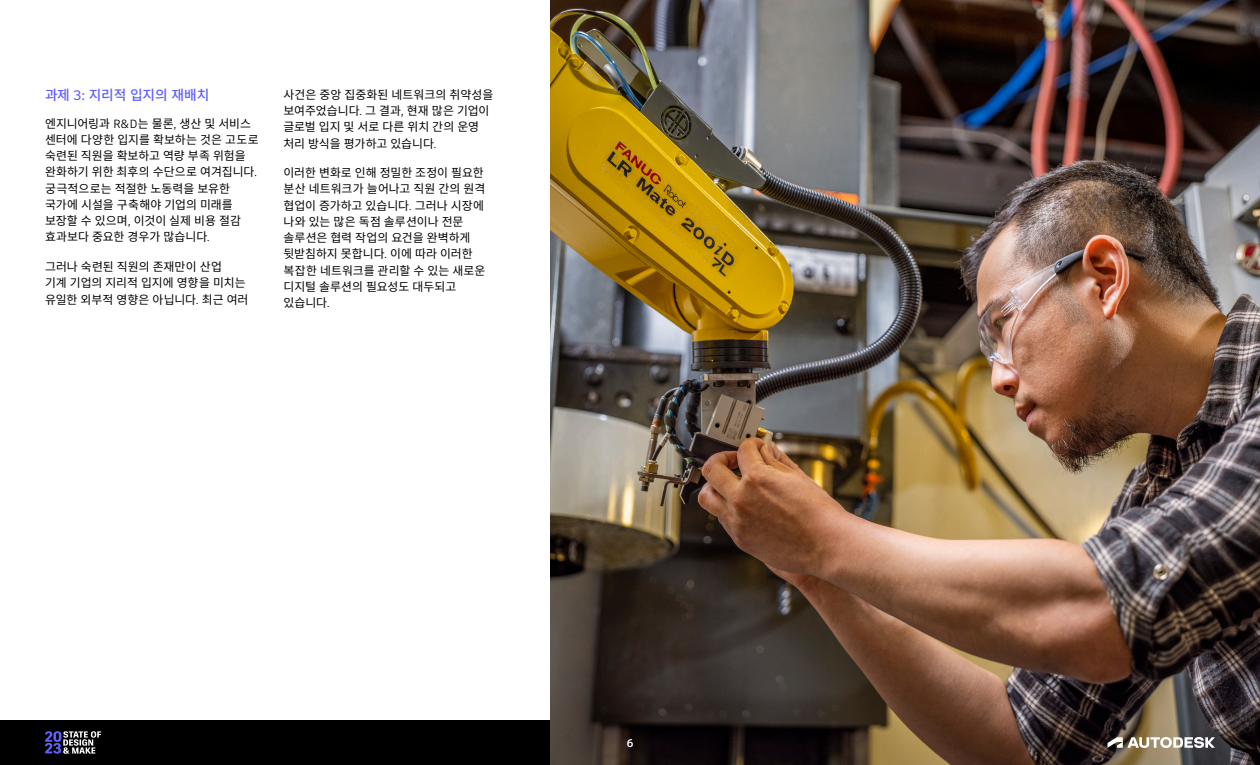
<style>
.page{position:relative;width:1260px;height:765px;background:#fff}
.page>*{position:absolute;margin:0;border:0;box-sizing:border-box;transform-origin:0 0}
.Subhead_level_1{font:500 13.75px "Noto Sans KR";letter-spacing:-.01em;color:#5f60ff}
.Body_text{font:11.88px/16.2px "Noto Sans KR";color:#000}
.Tradegraph{font:700 11.25px "Artifakt Element";color:#fff}
.s1{font-family:"Artifakt Element";font-weight:600}
.s2{font-family:"Artifakt Element"}
</style>
<div class="page">
<div style="left:0;top:720px;width:1260px;height:45px;background:#000"></div>
<svg style="left:45px;top:731px;width:56px;height:23px"></svg>
<img style="left:550px;top:0;width:710px;height:765px">
<svg style="left:1108px;top:737px;width:107px;height:11px"></svg>
<p class="Subhead_level_1" style="left:45px;top:87px;width:166px">과제 <span class="s1">3:</span> 지리적 입지의 재배치</p>
<p class="Body_text" style="left:45px;top:115px;width:215px">엔지니어링과 <span class="s2">R&amp;D</span>는 물론<span class="s2">,</span> 생산 및 서비스 센터에 다양한 입지를 확보하는 것은 고도로 숙련된 직원을 확보하고 역량 부족 위험을 완화하기 위한 최후의 수단으로 여겨집니다<span class="s2">. </span>궁극적으로는 적절한 노동력을 보유한 국가에 시설을 구축해야 기업의 미래를 보장할 수 있으며<span class="s2">,</span> 이것이 실제 비용 절감 효과보다 중요한 경우가 많습니다<span class="s2">.</span></p>
<p class="Body_text" style="left:45px;top:259px;width:205px">그러나 숙련된 직원의 존재만이 산업<br>기계 기업의 지리적 입지에 영향을 미치는 유일한 외부적 영향은 아닙니다<span class="s2">.</span> 최근 여러</p>
<p class="Body_text" style="left:284px;top:87px;width:211px">사건은 중앙 집중화된 네트워크의 취약성을 보여주었습니다<span class="s2">.</span> 그 결과<span class="s2">,</span> 현재 많은 기업이 글로벌 입지 및 서로 다른 위치 간의 운영 처리 방식을 평가하고 있습니다<span class="s2">.</span></p>
<p class="Body_text" style="left:284px;top:165px;width:203px">이러한 변화로 인해 정밀한 조정이 필요한 분산 네트워크가 늘어나고 직원 간의 원격 협업이 증가하고 있습니다<span class="s2">.</span> 그러나 시장에 나와 있는 많은 독점 솔루션이나 전문 솔루션은 협력 작업의 요건을 완벽하게 뒷받침하지 못합니다<span class="s2">.</span> 이에 따라 이러한 복잡한 네트워크를 관리할 수 있는 새로운 디지털 솔루션의 필요성도 대두되고 있습니다<span class="s2">.</span></p>
<p class="Tradegraph" style="left:627px;top:735px;width:8px">6</p>
</div>
